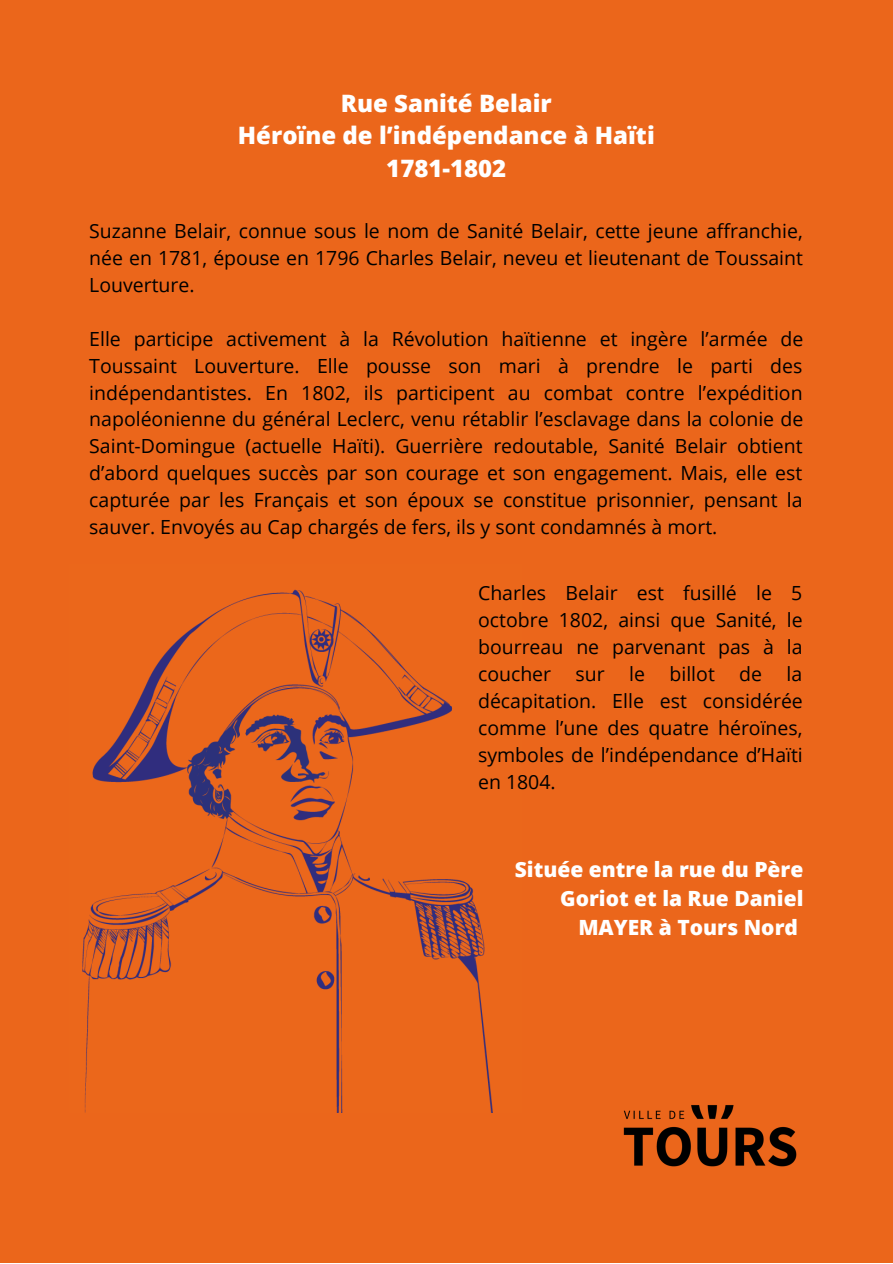
<style>
.page{position:relative;width:893px;height:1264px;background:#fff}
.page>*{position:absolute;margin:0;border:0;box-sizing:border-box;transform-origin:0 0}
.t1{font:800 24px "Open Sans";color:#fff}
.t2{font:800 21px/29.2px "Open Sans";color:#fff;text-align:right}
.t3{font:19.5px/27px "Open Sans";color:#000;text-align:justify}
</style>
<div class="page">
<div style="left:0;top:0;width:892px;height:1262px;background:#eb661b"></div>
<img style="left:82px;top:589px;width:411px;height:523px">
<img style="left:623px;top:1105px;width:174px;height:62px">
<p class="t1" style="left:341px;top:86px;width:212px">Rue Sanité Belair</p>
<p class="t1" style="left:238px;top:119px;width:418px">Héroïne de l’indépendance à Haïti</p>
<p class="t1" style="left:386px;top:151px;width:121px">1781-1802</p>
<p class="t3" style="left:89px;top:216px;width:715px">Suzanne Belair, connue sous le nom de Sanité Belair, cette jeune affranchie, née en 1781, épouse en 1796 Charles Belair, neveu et lieutenant de Toussaint Louverture.</p>
<p class="t3" style="left:89px;top:324px;width:715px">Elle participe activement à la Révolution haïtienne et ingère l’armée de Toussaint Louverture. Elle pousse son mari à prendre le parti des indépendantistes. En 1802, ils participent au combat contre l’expédition napoléonienne du général Leclerc, venu rétablir l’esclavage dans la colonie de Saint-Domingue (actuelle Haïti). Guerrière redoutable, Sanité Belair obtient d’abord quelques succès par son courage et son engagement. Mais, elle est capturée par les Français et son époux se constitue prisonnier, pensant la sauver. Envoyés au Cap chargés de fers, ils y sont condamnés à mort.</p>
<p class="t3" style="left:478px;top:578px;width:326px">Charles Belair est fusillé le 5 octobre 1802, ainsi que Sanité, le bourreau ne parvenant pas à la coucher</p>
<p class="t3" style="left:478px;top:659px;width:326px;text-indent:308px">la décapitation. Elle est considérée comme l’une des quatre héroïnes, symboles de l’indépendance d’Haïti en 1804.</p>
<p class="t3" style="left:575px;top:659px;width:31px">sur</p>
<p class="t3" style="left:629px;top:659px;width:17px">le</p>
<p class="t3" style="left:669px;top:659px;width:47px">billot</p>
<p class="t3" style="left:739px;top:659px;width:24px">de</p>
<p class="t2" style="left:514px;top:854px;width:290px">Située entre la rue du Père<br>Goriot et la Rue Daniel<br>MAYER à Tours Nord</p>
</div>
